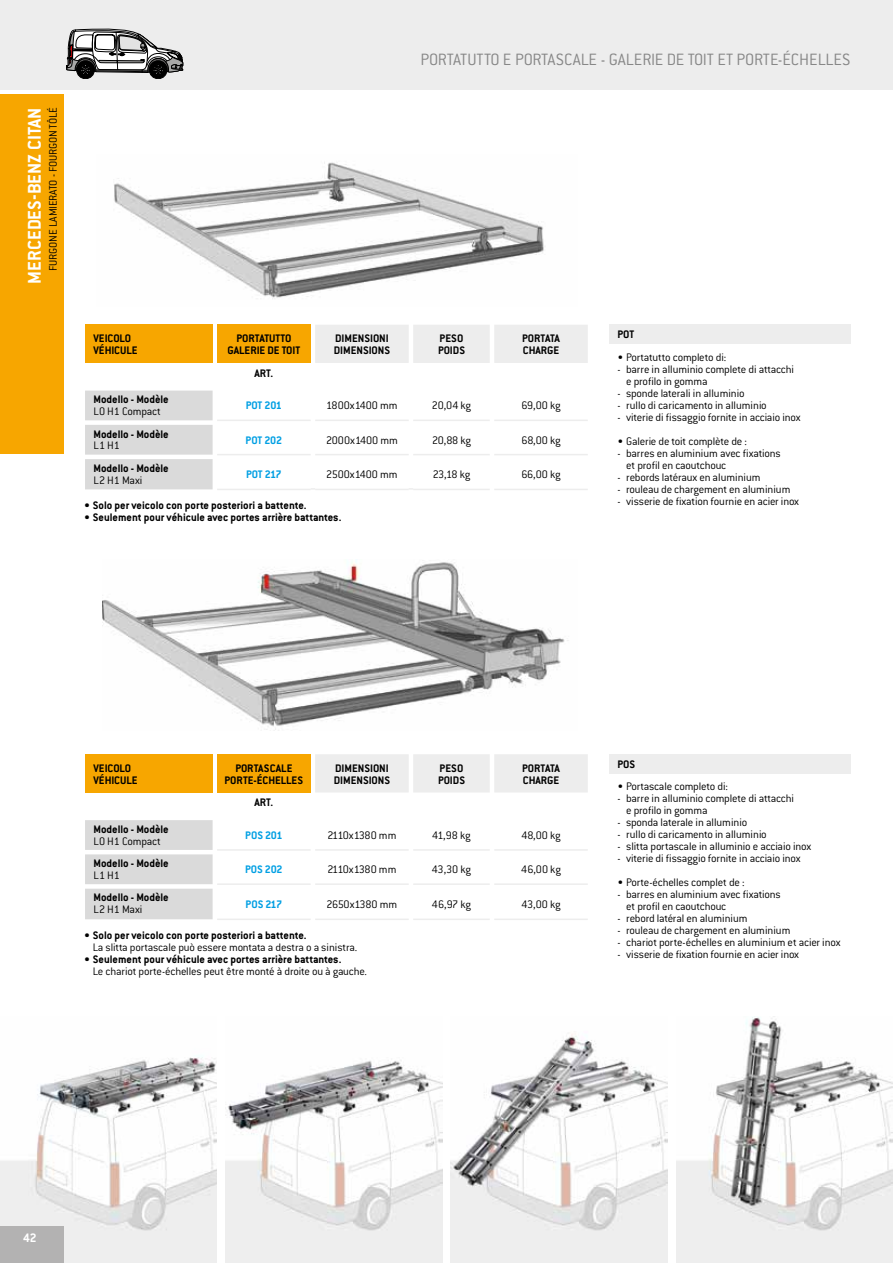
<style>
.page{position:relative;width:893px;height:1263px;background:#fff}
.page>*{position:absolute;margin:0;border:0;box-sizing:border-box;transform-origin:0 0}
.t1{font:700 20.25px "Conduit ITC Pro";color:#fff}
.t2{font:300 18px "Conduit ITC Pro";letter-spacing:-.015em;color:#878787}
.t3{font:700 13.5px "Conduit ITC Pro";color:#fff}
.t4{font:300 12px/12px "Conduit ITC Pro";letter-spacing:-.015em;color:#000}
.t5{font:700 12px/12px "Conduit ITC Pro";color:#000}
.t6{font:700 12px "Conduit ITC Pro";letter-spacing:-.02em;color:#009fe3}
</style>
<div class="page">
<div style="left:0;top:0;width:893px;height:90px;background:#ededed"></div>
<img style="left:0;top:1057px;width:217px;height:206px">
<img style="left:676px;top:1016px;width:217px;height:247px">
<img style="left:225px;top:1060px;width:217px;height:203px">
<img style="left:451px;top:1034px;width:217px;height:229px">
<div style="left:0;top:1226px;width:64px;height:37px;background:#b3b2b2"></div>
<div style="left:0;top:95px;width:64px;height:359px;background:#f7a600"></div>
<div style="left:77px;top:61px;width:17px;height:18px;background:#000;border-radius:50%"></div>
<div style="left:77px;top:61px;width:18px;height:18px;border:1px solid #000;border-radius:50%"></div>
<div style="left:79px;top:63px;width:13px;height:14px;border:1px solid #000;border-radius:50%"></div>
<div style="left:149px;top:61px;width:18px;height:18px;background:#000;border-radius:50%"></div>
<div style="left:149px;top:61px;width:18px;height:18px;border:1px solid #000;border-radius:50%"></div>
<div style="left:151px;top:63px;width:14px;height:14px;border:1px solid #000;border-radius:50%"></div>
<svg style="left:66px;top:29px;width:117px;height:47px"></svg>
<div style="left:217px;top:325px;width:94px;height:38px;background:#f7a600"></div>
<div style="left:315px;top:325px;width:273px;height:38px;background:#ededed"></div>
<svg style="left:85px;top:391px;width:128px;height:98px"></svg>
<hr style="left:217px;top:420px;width:94px;height:1px;background:#ededed">
<hr style="left:217px;top:454px;width:94px;height:1px;background:#ededed">
<hr style="left:217px;top:489px;width:94px;height:1px;background:#ededed">
<hr style="left:315px;top:420px;width:94px;height:1px;background:#ededed">
<hr style="left:315px;top:454px;width:94px;height:1px;background:#ededed">
<hr style="left:315px;top:489px;width:94px;height:1px;background:#ededed">
<hr style="left:413px;top:420px;width:77px;height:1px;background:#ededed">
<hr style="left:413px;top:454px;width:77px;height:1px;background:#ededed">
<hr style="left:413px;top:489px;width:77px;height:1px;background:#ededed">
<hr style="left:494px;top:420px;width:94px;height:1px;background:#ededed">
<hr style="left:494px;top:454px;width:94px;height:1px;background:#ededed">
<hr style="left:494px;top:489px;width:94px;height:1px;background:#ededed">
<div style="left:85px;top:325px;width:128px;height:38px;background:#f7a600"></div>
<div style="left:217px;top:754px;width:94px;height:38px;background:#f7a600"></div>
<div style="left:315px;top:754px;width:273px;height:38px;background:#ededed"></div>
<svg style="left:85px;top:820px;width:128px;height:99px"></svg>
<hr style="left:217px;top:849px;width:94px;height:2px;background:#ededed">
<hr style="left:217px;top:883px;width:94px;height:2px;background:#ededed">
<hr style="left:315px;top:849px;width:94px;height:2px;background:#ededed">
<hr style="left:315px;top:883px;width:94px;height:2px;background:#ededed">
<hr style="left:413px;top:849px;width:77px;height:2px;background:#ededed">
<hr style="left:413px;top:883px;width:77px;height:2px;background:#ededed">
<hr style="left:494px;top:849px;width:94px;height:2px;background:#ededed">
<hr style="left:494px;top:883px;width:94px;height:2px;background:#ededed">
<hr style="left:217px;top:918px;width:94px;height:2px;background:#ededed">
<hr style="left:315px;top:918px;width:94px;height:2px;background:#ededed">
<hr style="left:413px;top:918px;width:77px;height:2px;background:#ededed">
<hr style="left:494px;top:918px;width:94px;height:2px;background:#ededed">
<div style="left:85px;top:754px;width:128px;height:38px;background:#f7a600"></div>
<img style="left:114px;top:162px;width:430px;height:137px">
<img style="left:103px;top:560px;width:466px;height:170px">
<div style="left:609px;top:325px;width:241px;height:19px;background:#ededed"></div>
<div style="left:609px;top:754px;width:241px;height:19px;background:#ededed"></div>
<p class="t4" style="left:47px;top:271px;width:165px;rotate:-90deg">FURGONE LAMIERATO - FOURGON TÔLÉ</p>
<h1 class="t1" style="left:23px;top:283px;width:178px;rotate:-90deg">MERCEDES-BENZ CITAN</h1>
<h2 class="t2" style="left:420px;top:50px;width:431px">PORTATUTTO E PORTASCALE - GALERIE DE TOIT ET PORTE-ÉCHELLES</h2>
<p class="t5" style="left:94px;top:332px;width:46px">VEICOLO<br>VÉHICULE</p>
<p class="t5" style="left:227px;top:332px;width:74px;text-align:center">PORTATUTTO<br>GALERIE DE TOIT</p>
<p class="t5" style="left:334px;top:332px;width:58px">DIMENSIONI<br>DIMENSIONS</p>
<p class="t5" style="left:438px;top:332px;width:28px">PESO<br>POIDS</p>
<p class="t5" style="left:522px;top:332px;width:39px">PORTATA<br>CHARGE</p>
<p class="t5" style="left:254px;top:367px;width:20px">ART.</p>
<p class="t5" style="left:94px;top:393px;width:77px">Modello - Modèle</p>
<p class="t4" style="left:94px;top:405px;width:69px">L0 H1 Compact</p>
<p class="t5" style="left:94px;top:428px;width:77px">Modello - Modèle</p>
<p class="t4" style="left:94px;top:440px;width:28px">L1 H1</p>
<p class="t5" style="left:94px;top:462px;width:77px">Modello - Modèle</p>
<p class="t4" style="left:94px;top:474px;width:50px">L2 H1 Maxi</p>
<p class="t6" style="left:246px;top:399px;width:38px">POT 201</p>
<p class="t4" style="left:326px;top:400px;width:73px">1800x1400 mm</p>
<p class="t4" style="left:432px;top:400px;width:41px">20,04 kg</p>
<p class="t4" style="left:521px;top:400px;width:41px">69,00 kg</p>
<p class="t6" style="left:246px;top:433px;width:38px">POT 202</p>
<p class="t4" style="left:326px;top:434px;width:73px">2000x1400 mm</p>
<p class="t4" style="left:432px;top:434px;width:40px">20,88 kg</p>
<p class="t4" style="left:521px;top:434px;width:41px">68,00 kg</p>
<p class="t6" style="left:246px;top:467px;width:37px">POT 217</p>
<p class="t4" style="left:326px;top:468px;width:73px">2500x1400 mm</p>
<p class="t4" style="left:433px;top:468px;width:39px">23,18 kg</p>
<p class="t4" style="left:521px;top:468px;width:41px">66,00 kg</p>
<p class="t5" style="left:84px;top:499px;width:224px">• Solo per veicolo con porte posteriori a battente.</p>
<p class="t5" style="left:84px;top:511px;width:259px">• Seulement pour véhicule avec portes arrière battantes.</p>
<p class="t5" style="left:618px;top:329px;width:18px">POT</p>
<p class="t4" style="left:618px;top:351px;width:110px">• Portatutto completo di:</p>
<p class="t4" style="left:626px;top:363px;width:170px;text-indent:-9px">- barre in alluminio complete di attacchi e profilo in gomma</p>
<p class="t4" style="left:618px;top:387px;width:129px">- sponde laterali in alluminio</p>
<p class="t4" style="left:618px;top:399px;width:151px">- rullo di caricamento in alluminio</p>
<p class="t4" style="left:618px;top:411px;width:184px">- viterie di fissaggio fornite in acciaio inox</p>
<p class="t4" style="left:618px;top:435px;width:131px">• Galerie de toit complète de :</p>
<p class="t4" style="left:626px;top:447px;width:156px;text-indent:-9px">- barres en aluminium avec fixations et profil en caoutchouc</p>
<p class="t4" style="left:618px;top:471px;width:144px">- rebords latéraux en aluminium</p>
<p class="t4" style="left:618px;top:483px;width:174px">- rouleau de chargement en aluminium</p>
<p class="t4" style="left:618px;top:495px;width:183px">- visserie de fixation fournie en acier inox</p>
<p class="t5" style="left:94px;top:762px;width:46px">VEICOLO<br>VÉHICULE</p>
<p class="t5" style="left:225px;top:762px;width:80px;text-align:center">PORTASCALE<br>PORTE-ÉCHELLES</p>
<p class="t5" style="left:334px;top:762px;width:58px">DIMENSIONI<br>DIMENSIONS</p>
<p class="t5" style="left:438px;top:762px;width:28px">PESO<br>POIDS</p>
<p class="t5" style="left:522px;top:762px;width:39px">PORTATA<br>CHARGE</p>
<p class="t5" style="left:254px;top:796px;width:20px">ART.</p>
<p class="t5" style="left:94px;top:823px;width:77px">Modello - Modèle</p>
<p class="t4" style="left:94px;top:835px;width:69px">L0 H1 Compact</p>
<p class="t5" style="left:94px;top:857px;width:77px">Modello - Modèle</p>
<p class="t4" style="left:94px;top:869px;width:28px">L1 H1</p>
<p class="t5" style="left:94px;top:891px;width:77px">Modello - Modèle</p>
<p class="t4" style="left:94px;top:903px;width:50px">L2 H1 Maxi</p>
<p class="t6" style="left:245px;top:828px;width:39px">POS 201</p>
<p class="t4" style="left:327px;top:829px;width:71px">2110x1380 mm</p>
<p class="t4" style="left:432px;top:829px;width:40px">41,98 kg</p>
<p class="t4" style="left:521px;top:829px;width:41px">48,00 kg</p>
<p class="t6" style="left:245px;top:862px;width:39px">POS 202</p>
<p class="t4" style="left:327px;top:863px;width:71px">2110x1380 mm</p>
<p class="t4" style="left:432px;top:863px;width:41px">43,30 kg</p>
<p class="t4" style="left:521px;top:863px;width:41px">46,00 kg</p>
<p class="t6" style="left:246px;top:897px;width:38px">POS 217</p>
<p class="t4" style="left:327px;top:898px;width:72px">2650x1380 mm</p>
<p class="t4" style="left:432px;top:898px;width:41px">46,97 kg</p>
<p class="t4" style="left:521px;top:898px;width:41px">43,00 kg</p>
<p class="t5" style="left:84px;top:929px;width:224px">• Solo per veicolo con porte posteriori a battente.</p>
<p class="t4" style="left:93px;top:941px;width:266px">La slitta portascale può essere montata a destra o a sinistra.</p>
<p class="t5" style="left:84px;top:953px;width:259px">• Seulement pour véhicule avec portes arrière battantes.</p>
<p class="t4" style="left:93px;top:965px;width:276px">Le chariot porte-échelles peut être monté à droite ou à gauche.</p>
<p class="t5" style="left:618px;top:758px;width:19px">POS</p>
<p class="t4" style="left:618px;top:781px;width:112px">• Portascale completo di:</p>
<p class="t4" style="left:626px;top:793px;width:170px;text-indent:-9px">- barre in alluminio complete di attacchi e profilo in gomma</p>
<p class="t4" style="left:618px;top:817px;width:131px">- sponda laterale in alluminio</p>
<p class="t4" style="left:618px;top:829px;width:151px">- rullo di caricamento in alluminio</p>
<p class="t4" style="left:618px;top:841px;width:195px">- slitta portascale in alluminio e acciaio inox</p>
<p class="t4" style="left:618px;top:853px;width:184px">- viterie di fissaggio fornite in acciaio inox</p>
<p class="t4" style="left:618px;top:877px;width:128px">• Porte-échelles complet de :</p>
<p class="t4" style="left:626px;top:889px;width:156px;text-indent:-9px">- barres en aluminium avec fixations et profil en caoutchouc</p>
<p class="t4" style="left:618px;top:913px;width:132px">- rebord latéral en aluminium</p>
<p class="t4" style="left:618px;top:925px;width:174px">- rouleau de chargement en aluminium</p>
<p class="t4" style="left:618px;top:937px;width:224px">- chariot porte-échelles en aluminium et acier inox</p>
<p class="t4" style="left:618px;top:949px;width:183px">- visserie de fixation fournie en acier inox</p>
<p class="t3" style="left:23px;top:1229px;width:15px">42</p>
</div>
